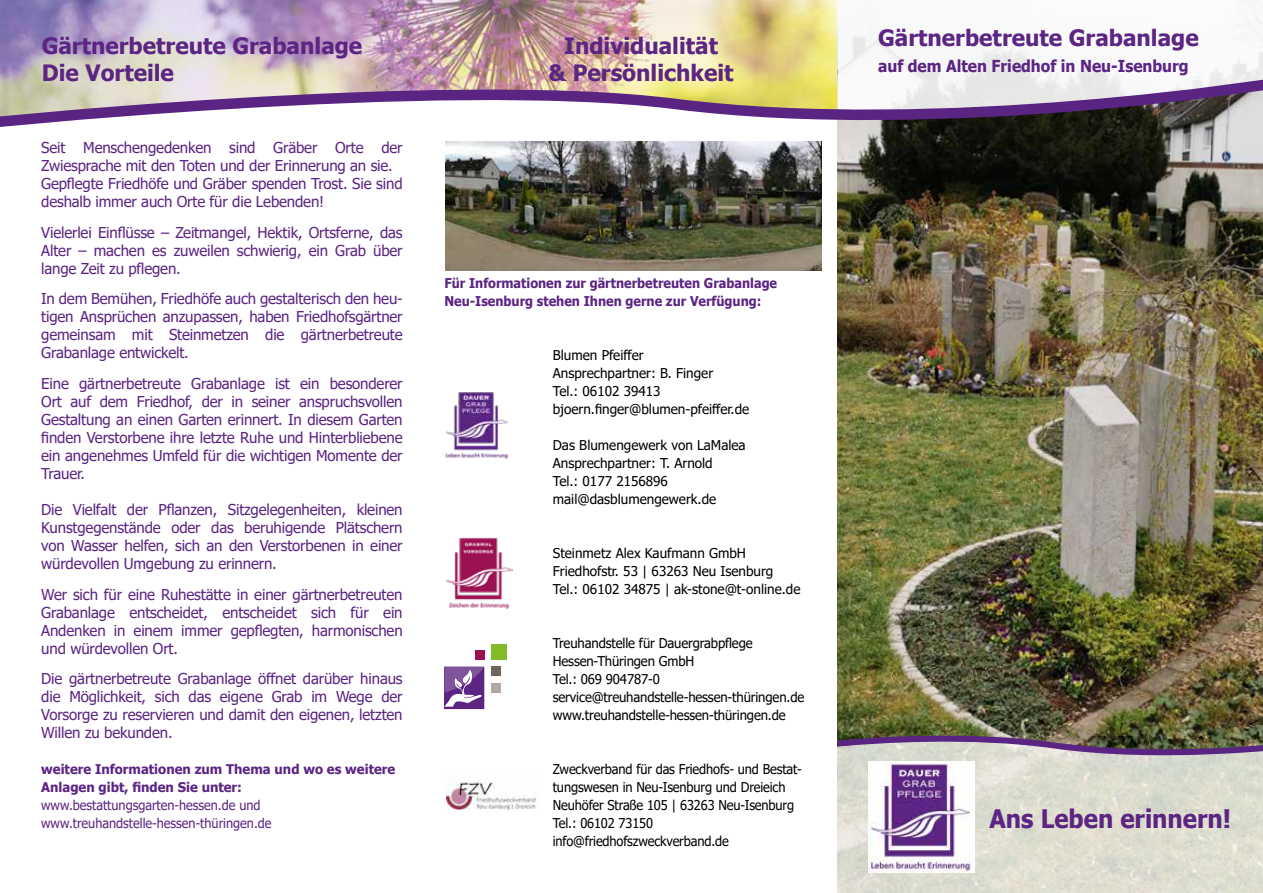
<style>
.page{position:relative;width:1263px;height:893px;background:#fff}
.page>*{position:absolute;margin:0;border:0;box-sizing:border-box;transform-origin:0 0}
.t1{font:700 25.5px "Tahoma";color:#5c2483;scale:.94 1}
.t2{font:700 22.5px/27px "Tahoma";color:#5c2483;text-align:center}
.t3{font:700 16.5px "Tahoma";color:#5c2483;scale:.94 1}
.t4{font:15px/18px "Tahoma";letter-spacing:-.01em;color:#5c2483;text-align:justify}
.t5{font:13.5px/18px "Tahoma";letter-spacing:-.01em;color:#000}
.t6{font:13.5px/18px "Tahoma";letter-spacing:-.01em;color:#000;scale:.95 1}
.t7{font:700 13.5px/18px "Tahoma";color:#5c2483;scale:.94 1}
.t8{font:13.35px/18px "Tahoma";color:#5c2483;scale:.95 1}
.t9{font:700 13.35px/18px "Tahoma";color:#5c2483}
</style>
<div class="page">
<img style="left:445px;top:142px;width:376px;height:128px">
<img style="left:0;top:0;width:837px;height:63px">
<img style="left:838px;top:138px;width:425px;height:596px">
<svg style="left:837px;top:0;width:426px;height:63px"></svg>
<svg style="left:837px;top:767px;width:426px;height:126px;background:#ddddd0"></svg>
<img style="left:837px;top:734px;width:426px;height:33px">
<img style="left:0;top:63px;width:1263px;height:75px">
<img style="left:446px;top:537px;width:66px;height:72px">
<img style="left:868px;top:762px;width:107px;height:110px">
<img style="left:445px;top:392px;width:63px;height:67px">
<svg style="left:444px;top:667px;width:40px;height:42px"></svg>
<div style="left:491px;top:645px;width:15px;height:15px;background:#81bb27"></div>
<div style="left:491px;top:667px;width:9px;height:9px;background:#70635a"></div>
<div style="left:491px;top:683px;width:9px;height:10px;background:#b1a8a2"></div>
<div style="left:475px;top:650px;width:9px;height:10px;background:#9b1252"></div>
<img style="left:446px;top:782px;width:90px;height:28px">
<h2 class="t2" style="left:42px;top:33px;width:322px">Gärtnerbetreute Grabanlage</h2>
<h2 class="t2" style="left:878px;top:25px;width:322px">Gärtnerbetreute Grabanlage</h2>
<h2 class="t2" style="left:42px;top:60px;width:134px">Die Vorteile</h2>
<h2 class="t2" style="left:549px;top:33px;width:186px">Individualität<br>&amp; Persönlichkeit</h2>
<p class="t3" style="left:878px;top:54px;width:332px">auf dem Alten Friedhof in Neu-Isenburg</p>
<p class="t4" style="left:41px;top:140px;width:363px;text-align:left">Seit Menschengedenken sind Gräber Orte der Zwiesprache mit den Toten und der Erinnerung an sie.<br>Gepflegte Friedhöfe und Gräber spenden Trost. Sie sind deshalb immer auch Orte für die Lebenden!</p>
<p class="t4" style="left:41px;top:224px;width:363px">Vielerlei Einflüsse – Zeitmangel, Hektik, Ortsferne, das Alter – machen es zuweilen schwierig, ein Grab über lange Zeit zu pflegen.</p>
<p class="t4" style="left:41px;top:291px;width:363px">In dem Bemühen, Friedhöfe auch gestalterisch den heu&shy;tigen Ansprüchen anzupassen, haben Friedhofsgärtner gemeinsam mit Steinmetzen die gärtnerbetreute Grabanlage entwickelt.</p>
<p class="t4" style="left:41px;top:375px;width:363px">Eine gärtnerbetreute Grabanlage ist ein besonderer Ort auf dem Friedhof, der in seiner anspruchsvollen Gestaltung an einen Garten erinnert. In diesem Garten finden Verstorbene ihre letzte Ruhe und Hinterbliebene ein angenehmes Umfeld für die wichtigen Momente der Trauer.</p>
<p class="t4" style="left:41px;top:501px;width:363px">Die Vielfalt der Pflanzen, Sitzgelegenheiten, kleinen Kunstgegenstände oder das beruhigende Plätschern von Wasser helfen, sich an den Verstorbenen in einer würdevollen Umgebung zu erinnern.</p>
<p class="t4" style="left:41px;top:586px;width:363px">Wer sich für eine Ruhestätte in einer gärtnerbetreuten Grabanlage entscheidet, entscheidet sich für ein Andenken in einem immer gepflegten, harmonischen und würdevollen Ort.</p>
<p class="t4" style="left:41px;top:671px;width:363px">Die gärtnerbetreute Grabanlage öffnet darüber hinaus die Möglichkeit, sich das eigene Grab im Wege der Vorsorge zu reservieren und damit den eigenen, letzten Willen zu bekunden.</p>
<p class="t9" style="left:41px;top:761px;width:356px">weitere Informationen zum Thema und wo es weitere<br>Anlagen gibt, finden Sie unter:</p>
<p class="t8" style="left:41px;top:797px;width:244px">www.bestattungsgarten-hessen.de und www.treuhandstelle-hessen-thüringen.de</p>
<p class="t7" style="left:444px;top:275px;width:356px">Für Informationen zur gärtnerbetreuten Grabanlage<br>Neu-Isenburg stehen Ihnen gerne zur Verfügung:</p>
<p class="t5" style="left:553px;top:347px;width:198px">Blumen Pfeiffer<br>Ansprechpartner: B. Finger<br>Tel.: 06102 39413 bjoern.finger@blumen-pfeiffer.de</p>
<p class="t5" style="left:553px;top:437px;width:194px">Das Blumengewerk von LaMalea<br>Ansprechpartner: T. Arnold<br>Tel.: 0177 2156896 mail@dasblumengewerk.de</p>
<p class="t5" style="left:553px;top:545px;width:249px">Steinmetz Alex Kaufmann GmbH<br>Friedhofstr. 53 | 63263 Neu Isenburg<br>Tel.: 06102 34875 | ak-stone@t-online.de</p>
<p class="t5" style="left:553px;top:635px;width:253px">Treuhandstelle für Dauergrabpflege Hessen-Thüringen GmbH<br>Tel.: 069 904787-0 service@treuhandstelle-hessen-thüringen.de www.treuhandstelle-hessen-thüringen.de</p>
<p class="t6" style="left:553px;top:761px;width:264px">Zweckverband für das Friedhofs- und Bestat&shy;tungswesen in Neu-Isenburg und Dreieich Neuhöfer Straße 105 | 63263 Neu-Isenburg Tel.: 06102 73150 info@friedhofszweckverband.de</p>
<h1 class="t1" style="left:989px;top:801px;width:259px">Ans Leben erinnern!</h1>
</div>
